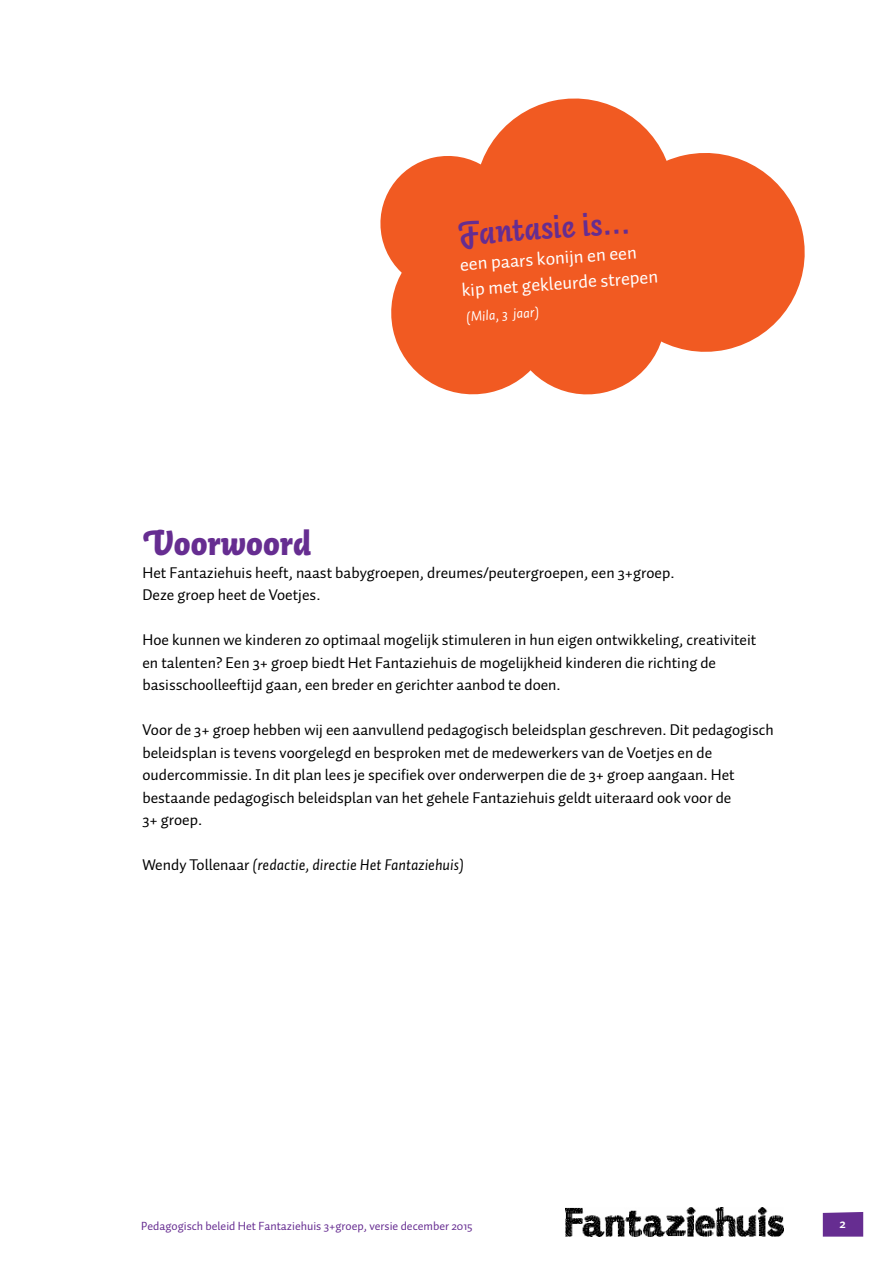
<style>
.page{position:relative;width:893px;height:1263px;background:#fff}
.page>*{position:absolute;margin:0;border:0;box-sizing:border-box;transform-origin:0 0}
.t1{font:34.5px "Auto 3 Black Italic LF";color:#662d91}
.t2{font:32.85px "Auto 3 Bold Italic LF";color:#662d91}
.t3{font:18.45px/25.7px "Auto 1";color:#fff}
.t4{font:15.75px/22.5px "Auto 1";color:#000}
.t5{font:italic 15.75px "Auto 1";color:#000}
.t6{font:italic 14.25px "Auto 1";color:#fff}
.t7{font:700 13.5px "Auto 1";color:#fff}
.t8{font:12px "Auto 1";color:#662d91}
.s1{font-style:normal}
</style>
<div class="page">
<img style="left:566px;top:1208px;width:217px;height:29px">
<svg style="left:823px;top:1212px;width:40px;height:24px"></svg>
<svg style="left:487px;top:98px;width:171px;height:52px;fill:#f15a22"></svg>
<svg style="left:596px;top:144px;width:209px;height:208px;fill:#f15a22"></svg>
<svg style="left:380px;top:150px;width:293px;height:245px;background:#f26b39"></svg>
<h2 class="t2" style="left:457px;top:217px;width:174px;rotate:-4deg">Fantasie is...</h2>
<p class="t3" style="left:459px;top:251px;width:198px;rotate:-4deg">een paars konijn en een kip met gekleurde strepen</p>
<p class="t6" style="left:466px;top:308px;width:74px;rotate:-4deg">(Mila, 3 jaar)</p>
<h1 class="t1" style="left:142px;top:521px;width:170px">Voorwoord</h1>
<p class="t4" style="left:142px;top:561px;width:533px">Het Fantaziehuis heeft, naast babygroepen, dreumes/peutergroepen, een 3+groep.<br>Deze groep heet de Voetjes.</p>
<p class="t4" style="left:142px;top:628px;width:615px">Hoe kunnen we kinderen zo optimaal mogelijk stimuleren in hun eigen ontwikkeling, creativiteit en talenten? Een 3+ groep biedt Het Fantaziehuis de mogelijkheid kinderen die richting de basisschoolleeftijd gaan, een breder en gerichter aanbod te doen.</p>
<p class="t4" style="left:142px;top:718px;width:633px">Voor de 3+ groep hebben wij een aanvullend pedagogisch beleidsplan geschreven. Dit pedagogisch beleidsplan is tevens voorgelegd en besproken met de medewerkers van de Voetjes en de oudercommissie. In dit plan lees je specifiek over onderwerpen die de 3+ groep aangaan. Het bestaande pedagogisch beleidsplan van het gehele Fantaziehuis geldt uiteraard ook voor de<br>3+ groep.</p>
<p class="t5" style="left:142px;top:855px;width:323px"><span class="s1">Wendy Tollenaar</span> (redactie, directie Het Fantaziehuis)</p>
<p class="t8" style="left:141px;top:1218px;width:333px">Pedagogisch beleid Het Fantaziehuis 3+groep, versie december 2015</p>
<p class="t7" style="left:840px;top:1215px;width:8px">2</p>
</div>
